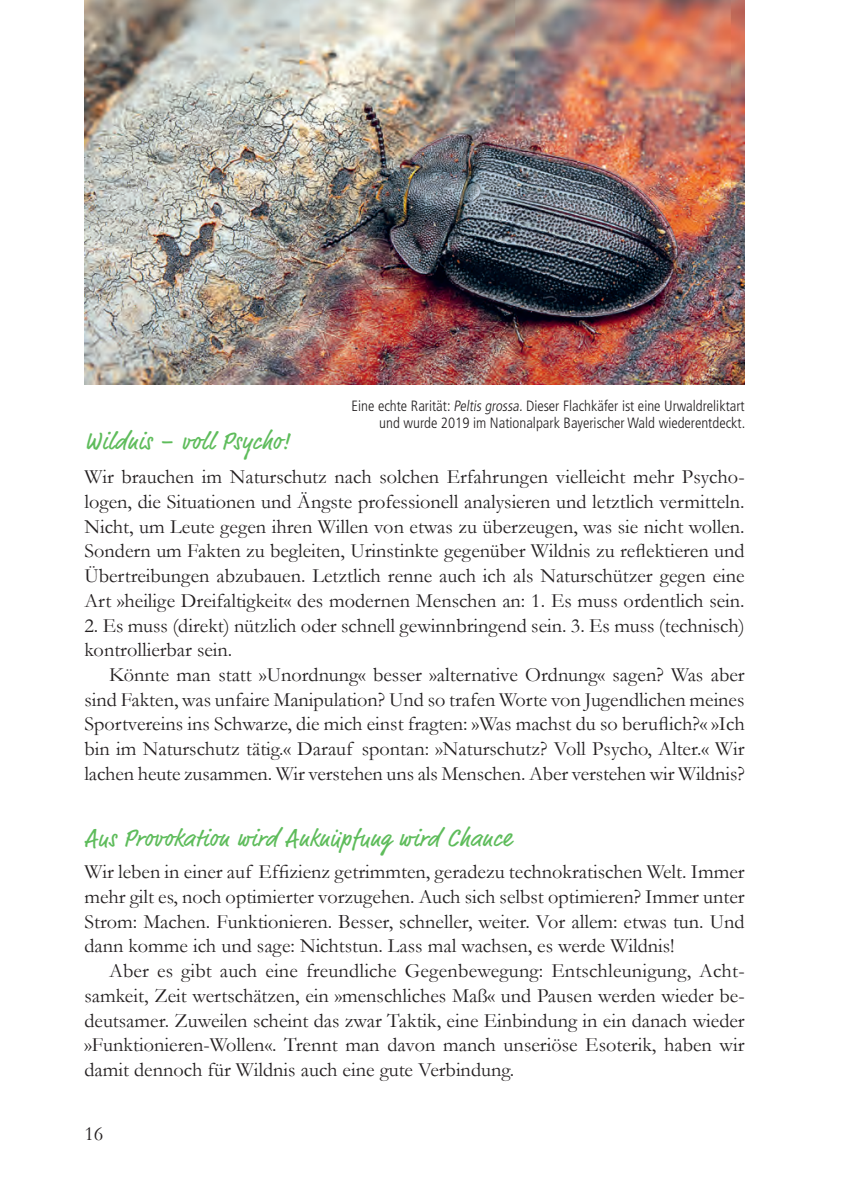
<style>
.page{position:relative;width:844px;height:1191px;background:#fff}
.page>*{position:absolute;margin:0;border:0;box-sizing:border-box;transform-origin:0 0}
.t1{font:24.5px "Market Pro";letter-spacing:.03em;color:#5ebc5b}
.t2{font:20.3px/24.7px "Garamond";color:#231f20;text-align:justify}
.t3{font:300 condensed 14.88px/17.8px "Frutiger";color:#231f20;text-align:right}
</style>
<div class="page">
<img style="left:84px;top:0;width:660px;height:384px">
<p class="t3" style="left:351px;top:397px;width:395px">Eine echte Rarität: Peltis grossa. Dieser Flachkäfer ist eine Urwaldreliktart und wurde 2019 im Nationalpark Bayerischer Wald wiederentdeckt.</p>
<p class="t1" style="left:84px;top:425px;width:207px">Wildnis – voll Psycho!</p>
<p class="t2" style="left:84px;top:464px;width:661px">Wir brauchen im Naturschutz nach solchen Erfahrungen vielleicht mehr Psycho&shy;logen, die Situationen und Ängste professionell analysieren und letztlich vermitteln.<br>Nicht, um Leute gegen ihren Willen von etwas zu überzeugen, was sie nicht wollen.<br>Sondern um Fakten zu begleiten, Urinstinkte gegenüber Wildnis zu reflektieren und Übertreibungen abzubauen. Letztlich renne auch ich als Naturschützer gegen eine Art »heilige Dreifaltigkeit« des modernen Menschen an: 1. Es muss ordentlich sein.</p>
<p class="t2" style="left:84px;top:612px;width:661px">2. Es muss (direkt) nützlich oder schnell gewinnbringend sein. 3. Es muss (technisch) kontrollierbar sein.</p>
<p class="t2" style="left:84px;top:661px;width:661px;text-indent:25px">Könnte man statt »Unordnung« besser »alternative Ordnung« sagen? Was aber sind Fakten, was unfaire Manipulation? Und so trafen Worte von Jugendlichen meines Sportvereins ins Schwarze, die mich einst fragten: »Was machst du so beruflich?« »Ich bin im Naturschutz tätig.« Darauf spontan: »Naturschutz? Voll Psycho, Alter.« Wir lachen heute zusammen. Wir verstehen uns als Menschen. Aber verstehen wir Wildnis?</p>
<p class="t1" style="left:84px;top:821px;width:428px">Aus Provokation wird Anknüpfung wird Chance</p>
<p class="t2" style="left:84px;top:859px;width:661px">Wir leben in einer auf Effizienz getrimmten, geradezu technokratischen Welt. Immer mehr gilt es, noch optimierter vorzugehen. Auch sich selbst optimieren? Immer unter Strom: Machen. Funktionieren. Besser, schneller, weiter. Vor allem: etwas tun. Und dann komme ich und sage: Nichtstun. Lass mal wachsen, es werde Wildnis!</p>
<p class="t2" style="left:84px;top:958px;width:661px;text-indent:25px">Aber es gibt auch eine freundliche Gegenbewegung: Entschleunigung, Acht&shy;samkeit, Zeit wertschätzen, ein »menschliches Maß« und Pausen werden wieder be&shy;deutsamer. Zuweilen scheint das zwar Taktik, eine Einbindung in ein danach wieder »Funktionieren-Wollen«. Trennt man davon manch unseriöse Esoterik, haben wir damit dennoch für Wildnis auch eine gute Verbindung.</p>
<p class="t2" style="left:84px;top:1120px;width:21px">16</p>
</div>
